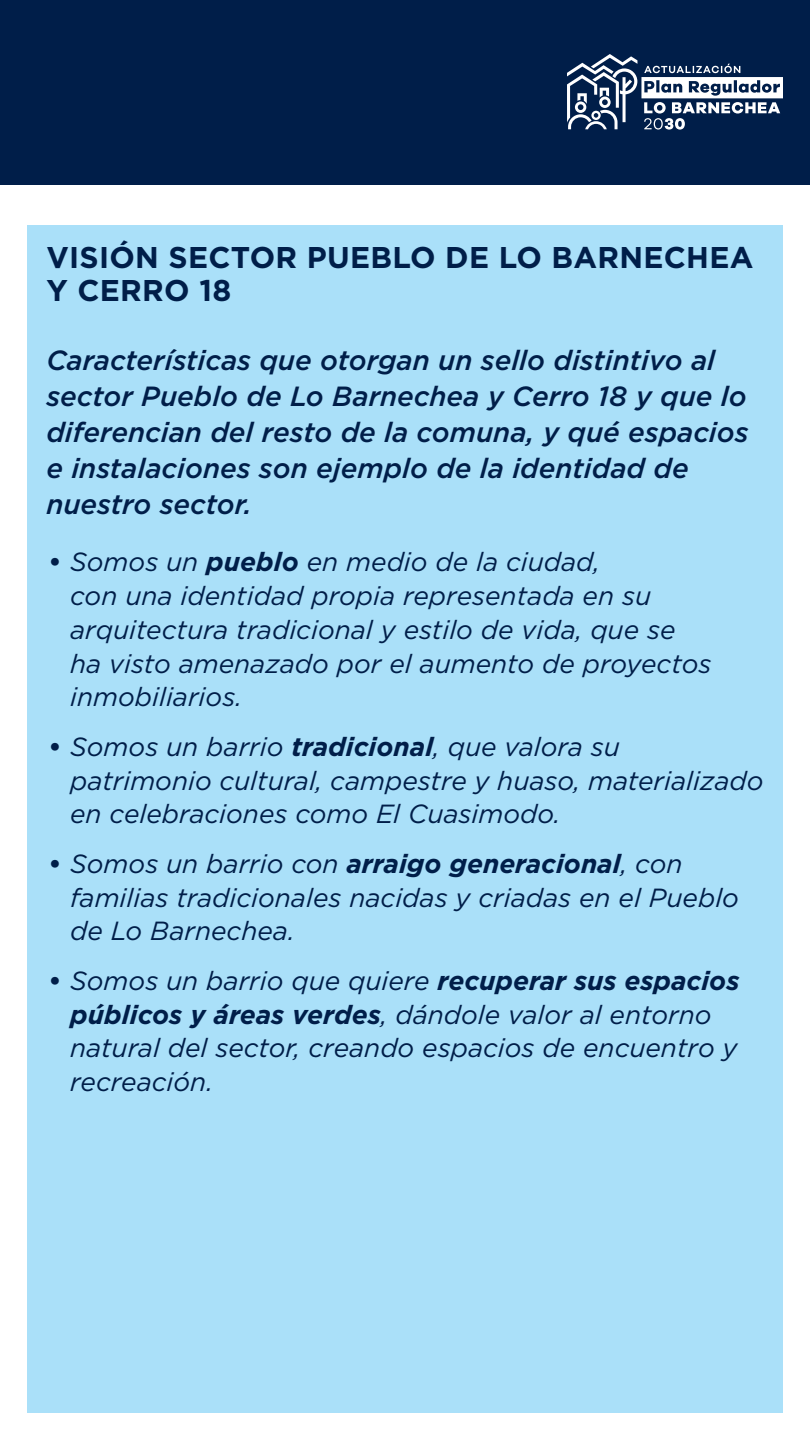
<style>
.page{position:relative;width:810px;height:1440px;background:#fff}
.page>*{position:absolute;margin:0;border:0;box-sizing:border-box;transform-origin:0 0}
.TÍTULOS{font:700 30px/33px "Gotham";letter-spacing:.01em;color:#001e49}
.TXT_BASE_VISIÓN{font:italic 500 27.75px/36px "Gotham";color:#001e49}
.t1{font:italic 26.25px/33.8px "Gotham";color:#001e49}
.s1{font-weight:700;font-style:normal}
.s2{font-weight:700}
</style>
<div class="page">
<div style="left:27px;top:225px;width:756px;height:1188px;background:#aae0f9"></div>
<div style="left:0;top:0;width:810px;height:184px;background:#001e49"></div>
<svg style="left:567px;top:54px;width:216px;height:76px"></svg>
<p class="TÍTULOS" style="left:46px;top:241px;width:709px">VISIÓN SECTOR PUEBLO DE LO BARNECHEA<br>Y CERRO 18</p>
<p class="TXT_BASE_VISIÓN" style="left:46px;top:341px;width:704px">Características que otorgan un sello distintivo al sector Pueblo de Lo Barnechea y Cerro 18 y que lo diferencian del resto de la comuna, y qué espacios e instalaciones son ejemplo de la identidad de nuestro sector.</p>
<p class="t1" style="left:70px;top:545px;width:643px;text-indent:-22px"><span class="s1">•</span> Somos un <span class="s2">pueblo</span> en medio de la ciudad,<br>con una identidad propia representada en su arquitectura tradicional y estilo de vida, que se ha visto amenazado por el aumento de proyectos inmobiliarios.</p>
<p class="t1" style="left:70px;top:729px;width:695px;text-indent:-22px"><span class="s1">•</span> Somos un barrio <span class="s2">tradicional</span>, que valora su patrimonio cultural, campestre y huaso, materializado en celebraciones como El Cuasimodo.</p>
<p class="t1" style="left:70px;top:846px;width:670px;text-indent:-22px"><span class="s1">•</span> Somos un barrio con <span class="s2">arraigo generacional</span>, con familias tradicionales nacidas y criadas en el Pueblo de Lo Barnechea.</p>
<p class="t1" style="left:70px;top:963px;width:671px;text-indent:-22px"><span class="s1">•</span> Somos un barrio que quiere <span class="s2">recuperar sus espacios públicos y áreas verdes</span>, dándole valor al entorno natural del sector, creando espacios de encuentro y recreación.</p>
</div>
